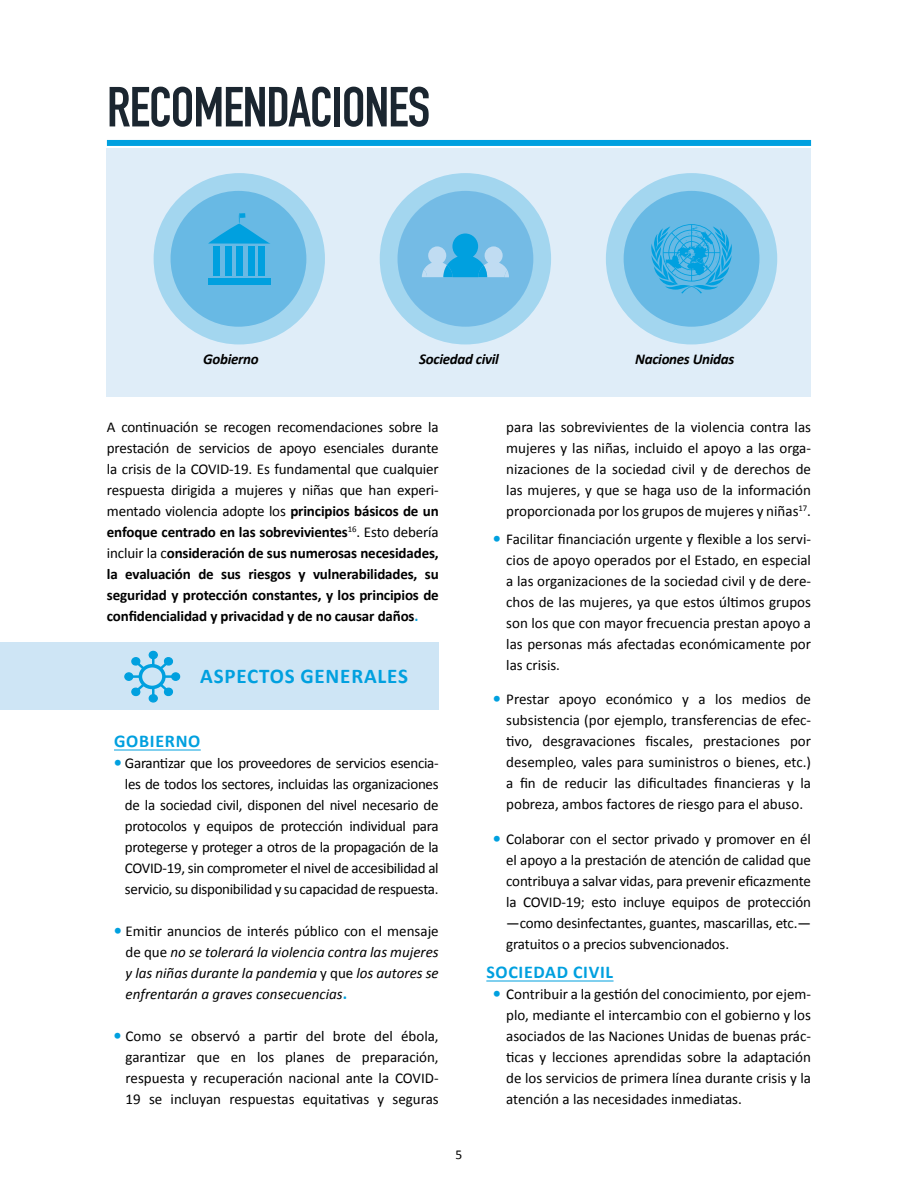
<style>
.page{position:relative;width:918px;height:1188px;background:#fff}
.page>*{position:absolute;margin:0;border:0;box-sizing:border-box;transform-origin:0 0}
.t1{font:700 55.5px "DIN Condensed";letter-spacing:-.02em;color:#1b2630}
.t2{font:700 21px "Calibri";letter-spacing:.04em;color:#00a0df}
.t3{font:700 18px "Calibri";letter-spacing:.04em;color:#00a0df}
.t4{font:15px/21px "Calibri";color:#000;text-align:justify}
.t5{font:700 15px/21px "Calibri";letter-spacing:-.01em;color:#000;text-align:justify}
.t6{font:italic 15px/21px "Calibri";color:#000;text-align:justify}
.t7{font:italic 700 15px "Calibri";letter-spacing:-.02em;color:#000}
.t8{font:13.5px "Calibri";color:#000}
.s1{font-weight:400}
.s2{color:#00a0df}
.s3{font-weight:700;font-size:16.5px;color:#00a0df}
.s4{font-weight:700;font-style:normal;font-size:16.5px;color:#00a0df}
.s5{font-style:normal}
</style>
<div class="page">
<div style="left:0;top:643px;width:439px;height:67px;background:#cee5f5"></div>
<div style="left:107px;top:140px;width:704px;height:6px;background:#00a0df"></div>
<hr style="left:114px;top:750px;width:87px;height:1px;background:#00a0df">
<hr style="left:486px;top:981px;width:128px;height:1px;background:#00a0df">
<div style="left:107px;top:148px;width:704px;height:249px;background:#dfedf8"></div>
<div style="left:380px;top:173px;width:171px;height:171px;background:#a3d6ef;border-radius:50%"></div>
<div style="left:398px;top:191px;width:135px;height:136px;background:#74bbe5;border-radius:50%"></div>
<svg style="left:422px;top:233px;width:87px;height:44px"></svg>
<div style="left:154px;top:173px;width:171px;height:171px;background:#a3d6ef;border-radius:50%"></div>
<div style="left:171px;top:191px;width:135px;height:136px;background:#68b9e4;border-radius:50%"></div>
<svg style="left:208px;top:213px;width:62px;height:31px"></svg>
<div style="left:208px;top:278px;width:62px;height:7px;background:#00a0df"></div>
<div style="left:214px;top:246px;width:6px;height:30px;background:#00a0df"></div>
<div style="left:226px;top:246px;width:6px;height:30px;background:#00a0df"></div>
<div style="left:237px;top:246px;width:6px;height:30px;background:#00a0df"></div>
<div style="left:249px;top:246px;width:6px;height:30px;background:#00a0df"></div>
<div style="left:259px;top:246px;width:6px;height:30px;background:#00a0df"></div>
<div style="left:606px;top:173px;width:171px;height:171px;background:#a3d6ef;border-radius:50%"></div>
<div style="left:624px;top:191px;width:135px;height:136px;background:#68b9e4;border-radius:50%"></div>
<svg style="left:651px;top:224px;width:81px;height:69px"></svg>
<div style="left:172px;top:673px;width:8px;height:7px;background:#00a0df;border-radius:50%"></div>
<div style="left:171px;top:672px;width:9px;height:9px;border:1px solid #00a0df;border-radius:50%"></div>
<div style="left:149px;top:651px;width:8px;height:8px;background:#00a0df;border-radius:50%"></div>
<div style="left:149px;top:651px;width:9px;height:8px;border:1px solid #00a0df;border-radius:50%"></div>
<div style="left:149px;top:695px;width:8px;height:7px;background:#00a0df;border-radius:50%"></div>
<div style="left:149px;top:694px;width:9px;height:9px;border:1px solid #00a0df;border-radius:50%"></div>
<div style="left:125px;top:673px;width:8px;height:7px;background:#00a0df;border-radius:50%"></div>
<div style="left:124px;top:672px;width:9px;height:9px;border:1px solid #00a0df;border-radius:50%"></div>
<svg style="left:130px;top:656px;width:45px;height:40px"></svg>
<h1 class="t1" style="left:107px;top:74px;width:325px">RECOMENDACIONES</h1>
<p class="t7" style="left:203px;top:349px;width:57px">Gobierno</p>
<p class="t7" style="left:419px;top:349px;width:81px">Sociedad civil</p>
<p class="t7" style="left:635px;top:349px;width:101px">Naciones Unidas</p>
<p class="t5" style="left:107px;top:417px;width:333px"><span class="s1">A continuación se recogen recomendaciones sobre la prestación de servicios de apoyo esenciales durante la crisis de la COVID-19. Es fundamental que cualquier respuesta dirigida a mujeres y niñas que han experi&shy;mentado violencia adopte los</span> principios básicos de un enfoque centrado en las sobrevivientes<sup>16</sup><span class="s1">. Esto debería incluir la c</span>onsideración de sus numerosas necesidades, la evaluación de sus riesgos y vulnerabilidades, su seguridad y protección constantes, y los principios de confidencialidad y privacidad y de no causar daños<span class="s2">.</span></p>
<h2 class="t2" style="left:200px;top:663px;width:209px">ASPECTOS GENERALES</h2>
<p class="t3" style="left:114px;top:730px;width:88px">GOBIERNO</p>
<p class="t4" style="left:125px;top:753px;width:315px;text-indent:-11px"><span class="s3">•</span> Garantizar que los proveedores de servicios esencia&shy;les de todos los sectores, incluidas las organizaciones de la sociedad civil, disponen del nivel necesario de protocolos y equipos de protección individual para protegerse y proteger a otros de la propagación de la COVID-19, sin comprometer el nivel de accesibilidad al servicio, su disponibilidad y su capacidad de respuesta.</p>
<p class="t6" style="left:126px;top:920px;width:315px;text-indent:-12px"><span class="s4">•</span> <span class="s5">Emitir anuncios de interés público con el mensaje de que</span> no se tolerará la violencia contra las mujeres y las niñas durante la pandemia <span class="s5">y que</span> los autores se enfrentarán a graves consecuencias<span class="s4">.</span></p>
<p class="t4" style="left:126px;top:1026px;width:315px;text-indent:-12px"><span class="s3">•</span> Como se observó a partir del brote del ébola, garantizar que en los planes de preparación, respuesta y recuperación nacional ante la COVID-19 se incluyan respuestas equitativas y seguras</p>
<p class="t8" style="left:456px;top:1146px;width:8px">5</p>
<p class="t4" style="left:506px;top:417px;width:306px">para las sobrevivientes de la violencia contra las mujeres y las niñas, incluido el apoyo a las orga&shy;nizaciones de la sociedad civil y de derechos de las mujeres, y que se haga uso de la información proporcionada por los grupos de mujeres y niñas<sup>17</sup>.</p>
<p class="t4" style="left:506px;top:528px;width:306px;text-indent:-14px"><span class="s3">•</span> Facilitar financiación urgente y flexible a los servi&shy;cios de apoyo operados por el Estado, en especial a las organizaciones de la sociedad civil y de dere&shy;chos de las mujeres, ya que estos últimos grupos son los que con mayor frecuencia prestan apoyo a las personas más afectadas económicamente por las crisis.</p>
<p class="t4" style="left:506px;top:689px;width:306px;text-indent:-14px"><span class="s3">•</span> Prestar apoyo económico y a los medios de subsistencia (por ejemplo, transferencias de efec&shy;tivo, desgravaciones fiscales, prestaciones por desempleo, vales para suministros o bienes, etc.) a fin de reducir las dificultades financieras y la pobreza, ambos factores de riesgo para el abuso.</p>
<p class="t4" style="left:506px;top:828px;width:306px;text-indent:-14px"><span class="s3">•</span> Colaborar con el sector privado y promover en él el apoyo a la prestación de atención de calidad que contribuya a salvar vidas, para prevenir eficazmente la COVID-19; esto incluye equipos de protección —como desinfectantes, guantes, mascarillas, etc.— gratuitos o a precios subvencionados.</p>
<p class="t3" style="left:486px;top:961px;width:128px">SOCIEDAD CIVIL</p>
<p class="t4" style="left:506px;top:984px;width:306px;text-indent:-14px"><span class="s3">•</span> Contribuir a la gestión del conocimiento, por ejem&shy;plo, mediante el intercambio con el gobierno y los asociados de las Naciones Unidas de buenas prác&shy;ticas y lecciones aprendidas sobre la adaptación de los servicios de primera línea durante crisis y la atención a las necesidades inmediatas.</p>
</div>
